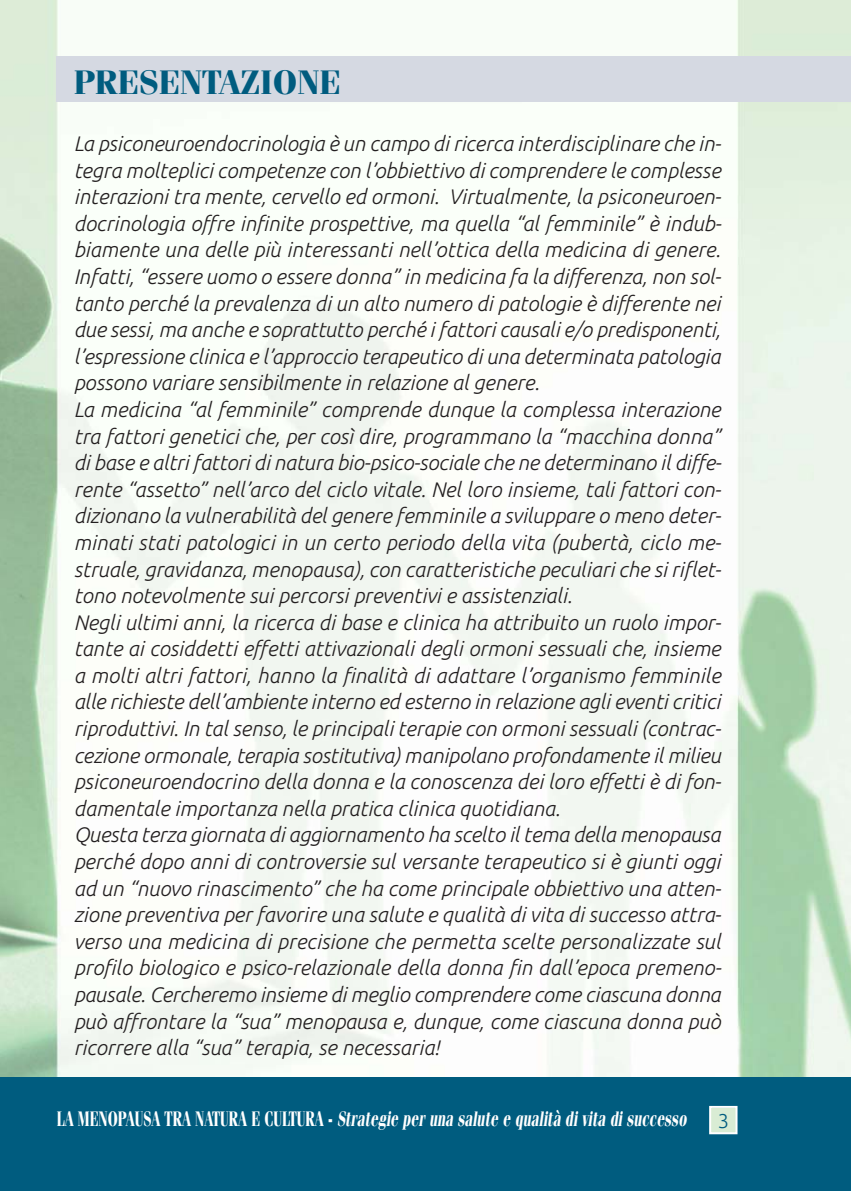
<style>
.page{position:relative;width:851px;height:1191px;background:#fff}
.page>*{position:absolute;margin:0;border:0;box-sizing:border-box;transform-origin:0 0}
.t1{font:700 34px "Fenice";color:#005c7f}
.t2{font:italic 300 21px/26.6px "Ubuntu";color:#231f20}
.t3{font:700 21px "Fenice";color:#fff;scale:.67 1}
.t4{font:300 20px "Ubuntu";color:#005c7f}
</style>
<div class="page">
<img style="left:0;top:0;width:850px;height:1077px">
<div style="left:0;top:1077px;width:850px;height:114px;background:#005c7f"></div>
<div style="left:57px;top:57px;width:793px;height:45px;background:#d5d9e2"></div>
<div style="left:711px;top:1108px;width:24px;height:24px;background:#d9ecd4"></div>
<div style="left:709px;top:1106px;width:28px;height:28px;border:2px solid #fff"></div>
<h1 class="t1" style="left:74px;top:62px;width:268px">PRESENTAZIONE</h1>
<p class="t2" style="left:74px;top:130px;width:649px">La psiconeuroendocrinologia è un campo di ricerca interdisciplinare che in&shy;tegra molteplici competenze con l’obbiettivo di comprendere le complesse interazioni tra mente, cervello ed ormoni. Virtualmente, la psiconeuroen&shy;docrinologia offre infinite prospettive, ma quella “al femminile” è indub&shy;biamente una delle più interessanti nell’ottica della medicina di genere.<br>Infatti, “essere uomo o essere donna” in medicina fa la differenza, non sol&shy;tanto perché la prevalenza di un alto numero di patologie è differente nei due sessi, ma anche e soprattutto perché i fattori causali e/o predisponenti, l’espressione clinica e l’approccio terapeutico di una determinata patologia possono variare sensibilmente in relazione al genere.<br>La medicina “al femminile” comprende dunque la complessa interazione tra fattori genetici che, per così dire, programmano la “macchina donna” di base e altri fattori di natura bio-psico-sociale che ne determinano il diffe&shy;rente “assetto” nell’arco del ciclo vitale. Nel loro insieme, tali fattori con&shy;dizionano la vulnerabilità del genere femminile a sviluppare o meno deter&shy;minati stati patologici in un certo periodo della vita (pubertà, ciclo me&shy;struale, gravidanza, menopausa), con caratteristiche peculiari che si riflet&shy;tono notevolmente sui percorsi preventivi e assistenziali.<br>Negli ultimi anni, la ricerca di base e clinica ha attribuito un ruolo impor&shy;tante ai cosiddetti effetti attivazionali degli ormoni sessuali che, insieme a molti altri fattori, hanno la finalità di adattare l’organismo femminile alle richieste dell’ambiente interno ed esterno in relazione agli eventi critici riproduttivi. In tal senso, le principali terapie con ormoni sessuali (contrac&shy;cezione ormonale, terapia sostitutiva) manipolano profondamente il milieu psiconeuroendocrino della donna e la conoscenza dei loro effetti è di fon&shy;damentale importanza nella pratica clinica quotidiana.<br>Questa terza giornata di aggiornamento ha scelto il tema della menopausa perché dopo anni di controversie sul versante terapeutico si è giunti oggi ad un “nuovo rinascimento” che ha come principale obbiettivo una atten&shy;zione preventiva per favorire una salute e qualità di vita di successo attra&shy;verso una medicina di precisione che permetta scelte personalizzate sul profilo biologico e psico-relazionale della donna fin dall’epoca premeno&shy;pausale. Cercheremo insieme di meglio comprendere come ciascuna donna può affrontare la “sua” menopausa e, dunque, come ciascuna donna può ricorrere alla “sua” terapia, se necessaria!</p>
<p class="t3" style="left:57px;top:1106px;width:946px">L A M E N O PA U S A T R A N AT U R A E C U LT U R A - Strategie peruna salute e qualità divita disuccesso</p>
<p class="t4" style="left:717px;top:1108px;width:13px">3</p>
</div>
